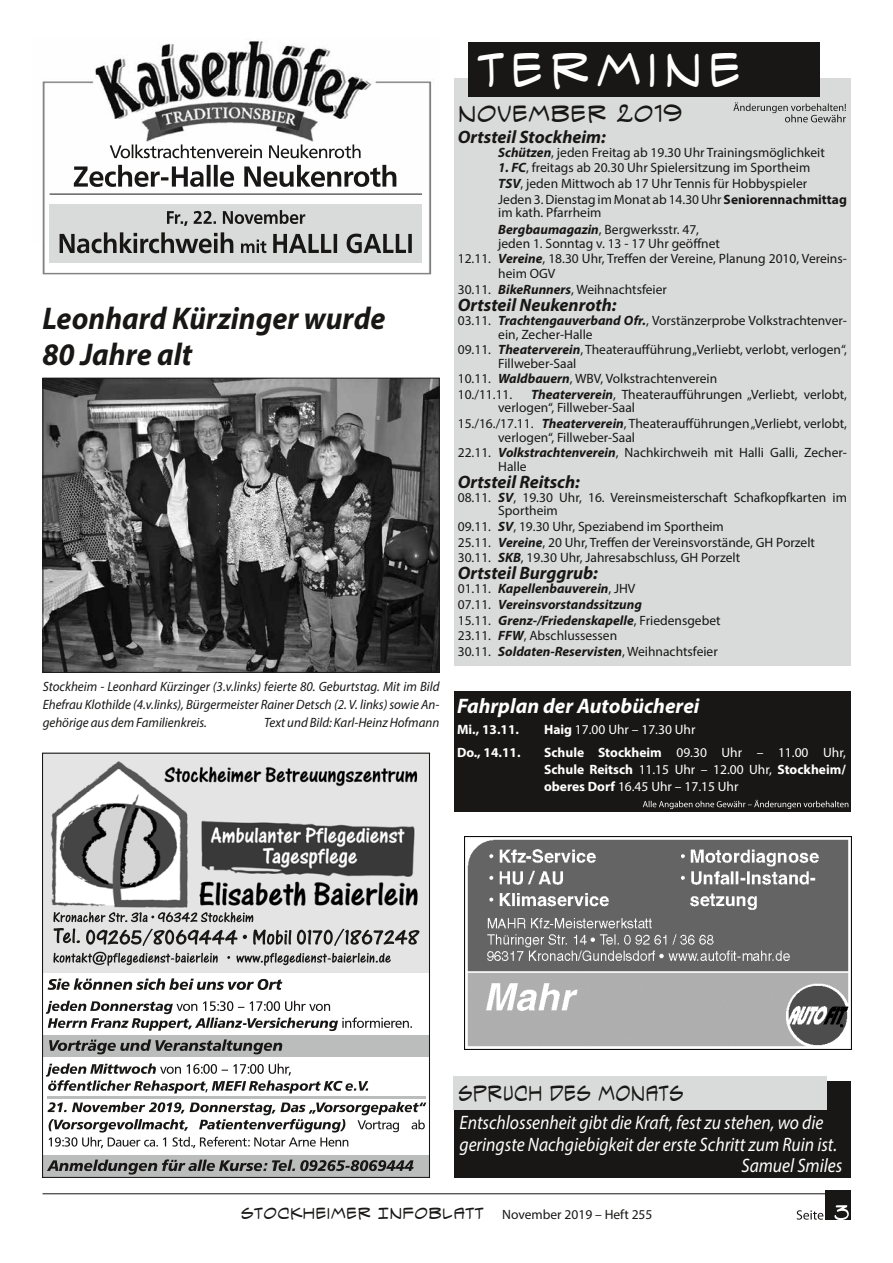
<style>
.page{position:relative;width:893px;height:1263px;background:#fff}
.page>*{position:absolute;margin:0;border:0;box-sizing:border-box;transform-origin:0 0}
.t1{font:49.5px "Spectre Verde BB";letter-spacing:.1em;color:#fff}
.t2{font:italic 700 31.5px/36px "Myriad Pro";color:#181716;scale:.95 1}
.t3{font:24px "Spectre Verde BB";color:#181716}
.t4{font:22.5px "Spectre Verde BB";color:#181716;scale:.82 1}
.t5{font:italic 700 21px "Myriad Pro";color:#fff}
.t6{font:italic 19.5px "Myriad Pro";color:#fff;scale:.9 1}
.t7{font:italic 700 18px "Myriad Pro";color:#181716}
.t8{font:16.5px "Spectre Verde BB";color:#181716}
.t9{font:13.5px/13.5px "Myriad Pro";color:#181716}
.t10{font:italic 13.5px/18px "Myriad Pro";color:#181716;text-align:justify;scale:.96 1}
.t11{font:italic 700 13.5px/15.6px "Myriad Pro";color:#181716}
.t12{font:13.5px/16.8px "Myriad Pro";color:#fff;text-align:justify}
.t13{font:700 13.5px "Myriad Pro";color:#fff}
.s1{font-weight:700;font-style:italic}
.s2{font-weight:700}
.s3{font-weight:400;font-style:normal}
.s4{font-family:"Myriad Pro";font-size:13.5px}
</style>
<div class="page">
<hr style="left:43px;top:1193px;width:807px;height:1px;background:#181716">
<div style="left:825px;top:1190px;width:25px;height:30px;background:#181716"></div>
<svg style="left:797px;top:1210px;width:26px;height:10px"></svg>
<svg style="left:834px;top:1205px;width:15px;height:15px"></svg>
<div style="left:454px;top:1081px;width:396px;height:97px;background:#181716"></div>
<div style="left:454px;top:1076px;width:373px;height:34px;background:#d9dada"></div>
<div style="left:454px;top:79px;width:396px;height:587px;background:#d9dada"></div>
<div style="left:468px;top:43px;width:352px;height:54px;background:#181716"></div>
<svg style="left:733px;top:102px;width:113px;height:20px"></svg>
<div style="left:454px;top:691px;width:396px;height:121px;background:#181716"></div>
<svg style="left:643px;top:800px;width:205px;height:9px"></svg>
<div style="left:43px;top:1035px;width:387px;height:22px;background:#bbbcbc"></div>
<img style="left:44px;top:755px;width:384px;height:217px">
<svg style="left:53px;top:952px;width:338px;height:14px;background:#ababab"></svg>
<svg style="left:54px;top:928px;width:365px;height:18px;background:#a2a2a1"></svg>
<svg style="left:53px;top:912px;width:200px;height:10px;background:#989897"></svg>
<hr style="left:47px;top:1096px;width:378px;height:2px;background:#bbbcbc">
<div style="left:43px;top:1155px;width:386px;height:22px;background:#bbbcbc"></div>
<svg style="left:47px;top:1159px;width:367px;height:15px"></svg>
<svg style="left:48px;top:1102px;width:378px;height:46px"></svg>
<svg style="left:46px;top:1063px;width:322px;height:30px"></svg>
<svg style="left:49px;top:1039px;width:233px;height:15px"></svg>
<svg style="left:46px;top:1001px;width:366px;height:30px"></svg>
<svg style="left:48px;top:978px;width:234px;height:12px"></svg>
<img style="left:45px;top:380px;width:392px;height:291px">
<div style="left:43px;top:378px;width:396px;height:295px;border:1px solid #181716"></div>
<img style="left:464px;top:836px;width:388px;height:213px">
<img style="left:42px;top:242px;width:390px;height:33px">
<img style="left:42px;top:40px;width:392px;height:202px">
<svg style="left:74px;top:165px;width:322px;height:22px"></svg>
<svg style="left:110px;top:144px;width:251px;height:14px"></svg>
<hr style="left:50px;top:194px;width:372px;height:1px;background:#181716">
<div style="left:50px;top:205px;width:372px;height:58px;background:#d9dada"></div>
<svg style="left:60px;top:232px;width:352px;height:21px"></svg>
<svg style="left:167px;top:210px;width:138px;height:16px"></svg>
<h2 class="t2" style="left:42px;top:299px;width:363px">Leonhard Kürzinger wurde<br>80 Jahre alt</h2>
<p class="t10" style="left:43px;top:677px;width:415px">Stockheim - Leonhard Kürzinger (3.v.links) feierte 80. Geburtstag. Mit im Bild Ehefrau Klothilde (4.v.links), Bürgermeister Rainer Detsch (2. V. links) sowie An&shy;gehörige aus dem Familienkreis.</p>
<p class="t10" style="left:264px;top:713px;width:184px">Text und Bild: Karl-Heinz Hofmann</p>
<h1 class="t1" style="left:477px;top:44px;width:266px">TERMINE</h1>
<h3 class="t3" style="left:458px;top:101px;width:226px">NOVEMBER 2019</h3>
<h3 class="t7" style="left:458px;top:125px;width:150px">Ortsteil Stockheim:</h3>
<p class="t9" style="left:498px;top:145px;width:328px"><span class="s1">Schützen</span>, jeden Freitag ab 19.30 Uhr Trainingsmöglichkeit</p>
<p class="t9" style="left:498px;top:160px;width:350px;line-height:15.6px"><span class="s1">1. FC</span>, freitags ab 20.30 Uhr Spielersitzung im Sportheim<br><span class="s1">TSV</span>, jeden Mittwoch ab 17 Uhr Tennis für Hobbyspieler<br>Jeden 3. Dienstag im Monat ab 14.30 Uhr <span class="s2">Seniorennachmittag</span></p>
<p class="t9" style="left:498px;top:204px;width:202px;line-height:17.1px">im kath. Pfarrheim<br><span class="s1">Bergbaumagazin</span>, Bergwerksstr. 47,</p>
<p class="t9" style="left:498px;top:236px;width:223px">jeden 1. Sonntag v. 13 - 17 Uhr geöffnet</p>
<p class="t9" style="left:458px;top:252px;width:391px">12.11. <span class="s1">Vereine</span>, 18.30 Uhr, Treffen der Vereine, Planung 2010, Vereins-</p>
<p class="t9" style="left:498px;top:267px;width:59px">heim OGV</p>
<p class="t9" style="left:458px;top:282px;width:211px">30.11. <span class="s1">BikeRunners</span>, Weihnachtsfeier</p>
<h3 class="t7" style="left:458px;top:293px;width:160px">Ortsteil Neukenroth:</h3>
<p class="t9" style="left:498px;top:314px;width:350px;text-indent:-40px">03.11. <span class="s1">Trachtengauverband Ofr.</span>, Vorstänzerprobe Volkstrachtenver&shy;ein, Zecher-Halle</p>
<p class="t9" style="left:498px;top:343px;width:350px;text-indent:-40px">09.11. <span class="s1">Theaterverein</span>, Theateraufführung „Verliebt, verlobt, verlogen“,<br>Fillweber-Saal</p>
<p class="t9" style="left:458px;top:371px;width:261px;line-height:15.6px">10.11. <span class="s1">Waldbauern</span>, WBV, Volkstrachtenverein<br>10./11.11.</p>
<p class="t9" style="left:498px;top:387px;width:350px;text-indent:33px"><span class="s1">Theaterverein</span>, Theateraufführungen „Verliebt, verlobt, verlogen“, Fillweber-Saal</p>
<p class="t9" style="left:498px;top:417px;width:350px;text-indent:-40px">15./16./17.11. <span class="s1">Theaterverein</span>, Theateraufführungen „Verliebt, verlobt, verlogen“, Fillweber-Saal</p>
<p class="t9" style="left:498px;top:446px;width:350px;text-indent:-40px">22.11. <span class="s1">Volkstrachtenverein</span>, Nachkirchweih mit Halli Galli, Zecher-<br>Halle</p>
<h3 class="t7" style="left:458px;top:470px;width:124px">Ortsteil Reitsch:</h3>
<p class="t9" style="left:498px;top:490px;width:350px;text-indent:-40px">08.11. <span class="s1">SV</span>, 19.30 Uhr, 16. Vereinsmeisterschaft Schafkopfkarten im<br>Sportheim</p>
<p class="t9" style="left:458px;top:518px;width:359px;line-height:15.6px">09.11. <span class="s1">SV</span>, 19.30 Uhr, Speziabend im Sportheim<br>25.11. <span class="s1">Vereine</span>, 20 Uhr, Treffen der Vereinsvorstände, GH Porzelt<br>30.11. <span class="s1">SKB</span>, 19.30 Uhr, Jahresabschluss, GH Porzelt</p>
<h3 class="t7" style="left:458px;top:562px;width:142px">Ortsteil Burggrub:</h3>
<p class="t11" style="left:458px;top:581px;width:264px"><span class="s3">01.11.</span> Kapellenbauverein<span class="s3">, JHV<br>07.11.</span> Vereinsvorstandssitzung<br><span class="s3">15.11.</span> Grenz-/Friedenskapelle<span class="s3">, Friedensgebet 23.11.</span> FFW<span class="s3">, Abschlussessen<br>30.11.</span> Soldaten-Reservisten<span class="s3">, Weihnachtsfeier</span></p>
<h3 class="t5" style="left:457px;top:692px;width:244px">Fahrplan der Autobücherei</h3>
<p class="t13" style="left:457px;top:721px;width:63px">Mi., 13.11.</p>
<p class="t12" style="left:544px;top:721px;width:153px"><span class="s2">Haig</span> 17.00 Uhr – 17.30 Uhr</p>
<p class="t13" style="left:457px;top:744px;width:65px">Do., 14.11.</p>
<p class="t12" style="left:544px;top:744px;width:303px"><span class="s2">Schule Stockheim</span> 09.30 Uhr – 11.00 Uhr, <span class="s2">Schule Reitsch</span> 11.15 Uhr – 12.00 Uhr, <span class="s2">Stockheim/ oberes Dorf</span> 16.45 Uhr – 17.15 Uhr</p>
<h3 class="t4" style="left:458px;top:1082px;width:277px">SPRUCH DES MONATS</h3>
<h3 class="t6" style="left:459px;top:1111px;width:406px">Entschlossenheit gibt die Kraft, fest zu stehen, wo die</h3>
<h3 class="t6" style="left:459px;top:1132px;width:421px">geringste Nachgiebigkeit der erste Schritt zum Ruin ist.</h3>
<h3 class="t6" style="left:741px;top:1153px;width:114px">Samuel Smiles</h3>
<p class="t8" style="left:240px;top:1205px;width:413px">STOCKHEIMER INFOBLATT <span class="s4">November 2019 – Heft 255</span></p>
</div>
